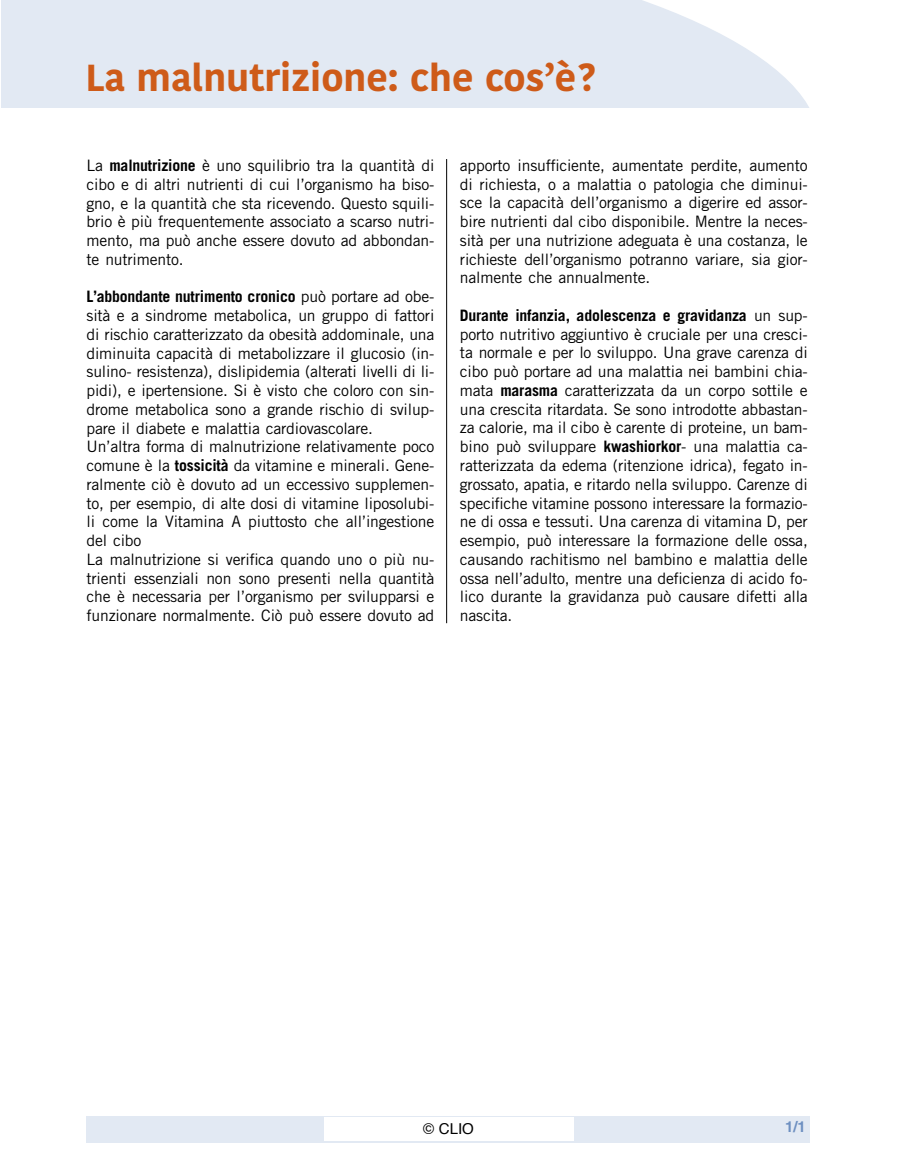
<style>
.page{position:relative;width:915px;height:1170px;background:#fff}
.page>*{position:absolute;margin:0;border:0;box-sizing:border-box;transform-origin:0 0}
.t1{font:700 37.5px "Kohinoor Devanagari";color:#ce5b19}
.t2{font:15.75px/18.8px "Trade Gothic LT Std";letter-spacing:-.01em;color:#000;text-align:justify}
.t3{font:15px "Helvetica";color:#000}
.t4{font:700 15px "Helvetica LT Std";color:#6e90c1}
.s1{font-weight:700}
</style>
<div class="page">
<div style="left:87px;top:1115px;width:722px;height:27px;background:#e2e9f3"></div>
<div style="left:324px;top:1117px;width:249px;height:23px;background:#fff"></div>
<svg style="left:1px;top:0;width:808px;height:108px;background:#e4eaf3"></svg>
<hr style="left:446px;top:159px;width:1px;height:464px;background:#000">
<h1 class="t1" style="left:85px;top:55px;width:512px">La malnutrizione: che cos’è?</h1>
<p class="t2" style="left:86px;top:157px;width:349px">La <span class="s1">malnutrizione</span> è uno squilibrio tra la quantità di cibo e di altri nutrienti di cui l’organismo ha biso&shy;gno, e la quantità che sta ricevendo. Questo squili&shy;brio è più frequentemente associato a scarso nutri&shy;mento, ma può anche essere dovuto ad abbondan&shy;te nutrimento.</p>
<p class="t2" style="left:86px;top:289px;width:349px;text-align:left"><span class="s1">L’abbondante nutrimento cronico</span> può portare ad obe&shy;sità e a sindrome metabolica, un gruppo di fattori di rischio caratterizzato da obesità addominale, una diminuita capacità di metabolizzare il glucosio (in&shy;sulino- resistenza), dislipidemia (alterati livelli di li&shy;pidi), e ipertensione. Si è visto che coloro con sin&shy;drome metabolica sono a grande rischio di svilup&shy;pare il diabete e malattia cardiovascolare.<br>Un’altra forma di malnutrizione relativamente poco comune è la <span class="s1">tossicità</span> da vitamine e minerali. Gene&shy;ralmente ciò è dovuto ad un eccessivo supplemen&shy;to, per esempio, di alte dosi di vitamine liposolubi&shy;li come la Vitamina A piuttosto che all’ingestione del cibo<br>La malnutrizione si verifica quando uno o più nu&shy;trienti essenziali non sono presenti nella quantità che è necessaria per l’organismo per svilupparsi e funzionare normalmente. Ciò può essere dovuto ad</p>
<p class="t2" style="left:460px;top:157px;width:349px">apporto insufficiente, aumentate perdite, aumento di richiesta, o a malattia o patologia che diminui&shy;sce la capacità dell’organismo a digerire ed assor&shy;bire nutrienti dal cibo disponibile. Mentre la neces&shy;sità per una nutrizione adeguata è una costanza, le richieste dell’organismo potranno variare, sia gior&shy;nalmente che annualmente.</p>
<p class="t2" style="left:460px;top:307px;width:349px"><span class="s1">Durante infanzia, adolescenza e gravidanza</span> un sup&shy;porto nutritivo aggiuntivo è cruciale per una cresci&shy;ta normale e per lo sviluppo. Una grave carenza di cibo può portare ad una malattia nei bambini chia&shy;mata <span class="s1">marasma</span> caratterizzata da un corpo sottile e una crescita ritardata. Se sono introdotte abbastan&shy;za calorie, ma il cibo è carente di proteine, un bam&shy;bino può sviluppare <span class="s1">kwashiorkor</span>- una malattia ca&shy;ratterizzata da edema (ritenzione idrica), fegato in&shy;grossato, apatia, e ritardo nella sviluppo. Carenze di specifiche vitamine possono interessare la formazio&shy;ne di ossa e tessuti. Una carenza di vitamina D, per esempio, può interessare la formazione delle ossa, causando rachitismo nel bambino e malattia delle ossa nell’adulto, mentre una deficienza di acido fo&shy;lico durante la gravidanza può causare difetti alla nascita.</p>
<p class="t3" style="left:423px;top:1121px;width:52px">© CLIO</p>
<p class="t4" style="left:784px;top:1121px;width:22px">1/1</p>
</div>
